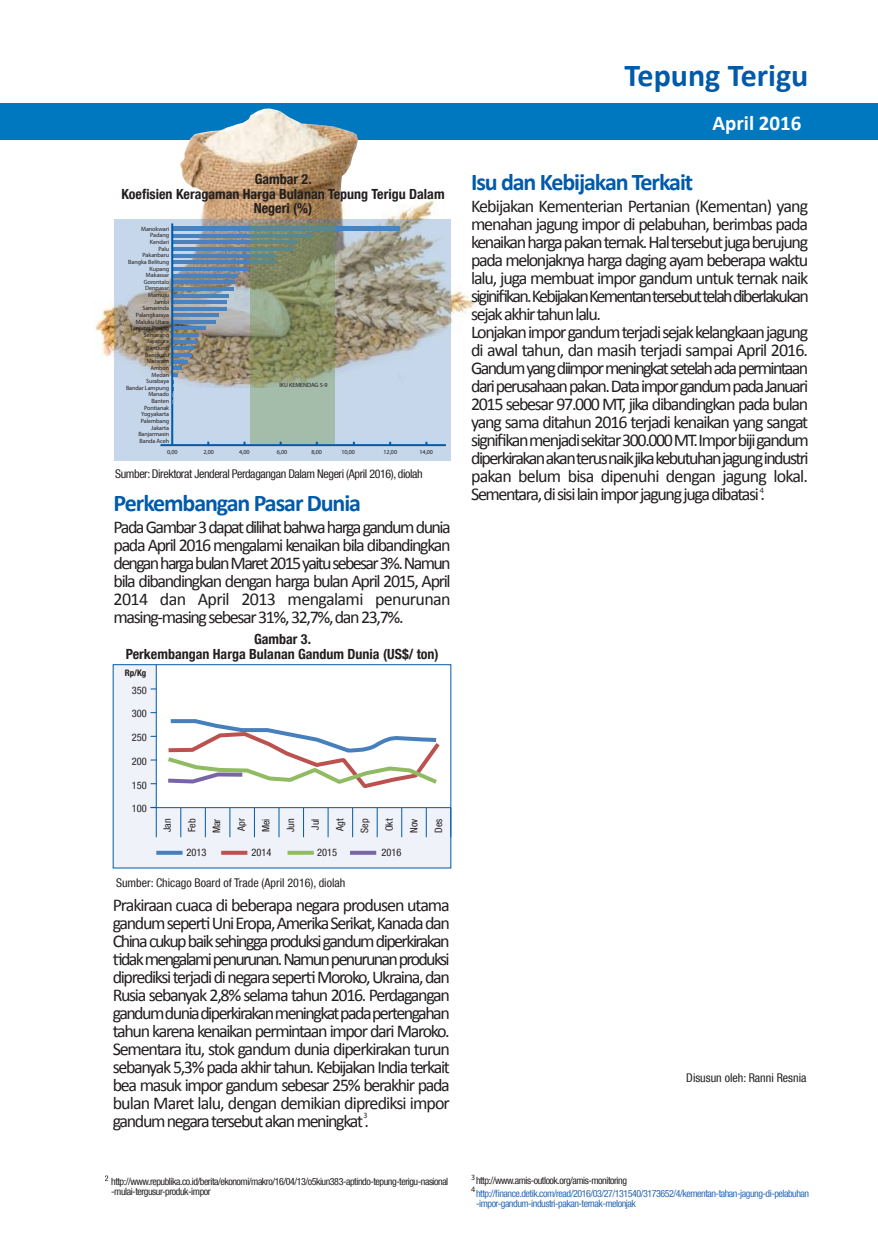
<style>
.page{position:relative;width:878px;height:1248px;background:#fff}
.page>*{position:absolute;margin:0;border:0;box-sizing:border-box;transform-origin:0 0}
.t1{font:700 32px "Calibri";color:#015aaa}
.t2{font:700 24px "Calibri";letter-spacing:-.045em;color:#015aaa}
.t3{font:700 21px "Calibri";color:#fff}
.t4{font:18px/18px "Calibri";letter-spacing:-.075em;color:#231f20;text-align:justify}
.t5{font:700 condensed 14px/15px "Helvetica Neue LT Com";color:#231f20;text-align:center}
.t6{font:condensed 12px "Helvetica Neue LT Com";color:#231f20}
.t7{font:condensed 12px "Helvetica Neue LT Com";letter-spacing:-.025em;color:#231f20}
.t8{font:condensed 10.4px "Helvetica Neue LT Com";color:#231f20}
.t9{font:condensed 10.2px "Helvetica Neue LT Com";color:#231f20}
.t10{font:condensed 10px/13.2px "Helvetica Neue LT Com";letter-spacing:-.045em;color:#2868b2}
.t11{font:condensed 10px/10px "Helvetica Neue LT Com";letter-spacing:-.045em;color:#231f20}
.t12{font:700 condensed 9px "Helvetica Neue LT Com";color:#231f20}
.t13{font:8px "Myriad Pro";color:#231f20}
.t14{font:6.2px/6.6px "Myriad Pro";letter-spacing:-.01em;color:#231f20;text-align:right}
.s1{color:#231f20}
</style>
<div class="page">
<div style="left:0;top:103px;width:878px;height:37px;background:#0078c0"></div>
<img style="left:94px;top:109px;width:384px;height:248px">
<svg style="left:114px;top:219px;width:337px;height:241px;background:#b4babf"></svg>
<hr style="left:173px;top:353px;width:19px;height:4px;background:#4a81bf">
<hr style="left:173px;top:307px;width:54px;height:4px;background:#4a81bf">
<hr style="left:173px;top:300px;width:54px;height:4px;background:#4a81bf">
<hr style="left:172px;top:314px;width:46px;height:3px;background:#4a81bf">
<hr style="left:173px;top:320px;width:43px;height:4px;background:#4a81bf">
<hr style="left:173px;top:326px;width:33px;height:4px;background:#4a81bf">
<hr style="left:173px;top:333px;width:26px;height:4px;background:#4a81bf">
<hr style="left:172px;top:340px;width:25px;height:4px;background:#4a81bf">
<hr style="left:172px;top:346px;width:22px;height:4px;background:#4a81bf">
<hr style="left:173px;top:360px;width:15px;height:3px;background:#4a81bf">
<hr style="left:172px;top:294px;width:56px;height:4px;background:#4a81bf">
<hr style="left:172px;top:240px;width:125px;height:4px;background:#4a81bf">
<hr style="left:172px;top:287px;width:62px;height:3px;background:#4a81bf">
<hr style="left:172px;top:281px;width:63px;height:3px;background:#4a81bf">
<hr style="left:172px;top:260px;width:103px;height:4px;background:#4a81bf">
<hr style="left:172px;top:254px;width:103px;height:4px;background:#4a81bf">
<hr style="left:172px;top:247px;width:121px;height:4px;background:#4a81bf">
<hr style="left:173px;top:234px;width:140px;height:3px;background:#4a81bf">
<div style="left:172px;top:226px;width:228px;height:5px;background:#4a81bf"></div>
<hr style="left:172px;top:274px;width:66px;height:4px;background:#4a81bf">
<hr style="left:172px;top:267px;width:76px;height:4px;background:#4a81bf">
<hr style="left:171px;top:223px;width:2px;height:222px;background:#015aaa">
<hr style="left:160px;top:444px;width:286px;height:2px;background:#015aaa">
<svg style="left:251px;top:223px;width:84px;height:221px;background:#8c9b7d"></svg>
<svg style="left:172px;top:366px;width:9px;height:38px"></svg>
<div style="left:113px;top:665px;width:43px;height:203px;background:#eff2f9"></div>
<div style="left:156px;top:808px;width:295px;height:60px;background:#eff2f9"></div>
<hr style="left:156px;top:665px;width:1px;height:143px;background:#015aaa">
<hr style="left:151px;top:807px;width:300px;height:1px;background:#015aaa">
<svg style="left:426px;top:808px;width:1px;height:29px"></svg>
<svg style="left:401px;top:808px;width:1px;height:29px"></svg>
<svg style="left:377px;top:808px;width:1px;height:29px"></svg>
<svg style="left:352px;top:808px;width:1px;height:29px"></svg>
<svg style="left:328px;top:808px;width:1px;height:29px"></svg>
<svg style="left:303px;top:808px;width:1px;height:29px"></svg>
<hr style="left:278px;top:808px;width:2px;height:29px;background:#015aaa">
<svg style="left:254px;top:808px;width:1px;height:29px"></svg>
<svg style="left:229px;top:808px;width:1px;height:29px"></svg>
<svg style="left:205px;top:808px;width:1px;height:29px"></svg>
<svg style="left:180px;top:808px;width:1px;height:29px"></svg>
<svg style="left:151px;top:808px;width:6px;height:29px"></svg>
<div style="left:113px;top:664px;width:338px;height:205px;border:1px solid #015aaa"></div>
<svg style="left:156px;top:851px;width:27px;height:4px"></svg>
<svg style="left:350px;top:851px;width:26px;height:4px"></svg>
<svg style="left:288px;top:851px;width:26px;height:4px"></svg>
<svg style="left:221px;top:851px;width:26px;height:4px"></svg>
<svg style="left:168px;top:719px;width:272px;height:70px"></svg>
<svg style="left:105px;top:1176px;width:3px;height:5px"></svg>
<p class="t5" style="left:121px;top:171px;width:325px">Gambar 2.<br>Koefisien Keragaman Harga Bulanan Tepung Terigu Dalam<br>Negeri (%)</p>
<p class="t14" style="left:126px;top:225px;width:45px">Manokwari<br>Padang<br>Kendari<br>Palu<br>Pakanbaru<br>Bangka Belitung<br>Kupang<br>Makassar<br>Gorontalo<br>Denpasar<br>Mamuju<br>Jambi<br>Samarinda<br>Palangkaraya<br>Maluku Utara<br>Tanjung Pinang<br>Semarang<br>Jayapura<br>Bandung<br>Bengkulu<br>Mataram<br>Ambon<br>Medan<br>Surabaya<br>Bandar Lampung<br>Manado<br>Banten<br>Pontianak<br>Yogyakarta<br>Palembang<br>Jakarta<br>Banjarmasin<br>Banda Aceh</p>
<p class="t14" style="left:167px;top:448px;width:12px">0,00</p>
<p class="t14" style="left:203px;top:448px;width:12px">2,00</p>
<p class="t14" style="left:239px;top:448px;width:12px">4,00</p>
<p class="t14" style="left:277px;top:448px;width:12px">6,00</p>
<p class="t14" style="left:341px;top:448px;width:15px">10,00</p>
<p class="t14" style="left:279px;top:381px;width:50px">IKU KEMENDAG 5-9</p>
<p class="t14" style="left:312px;top:448px;width:12px">8,00</p>
<p class="t14" style="left:384px;top:448px;width:15px">12,00</p>
<p class="t14" style="left:420px;top:448px;width:15px">14,00</p>
<p class="t7" style="left:115px;top:467px;width:309px">Sumber: Direktorat Jenderal Perdagangan Dalam Negeri (April 2016), diolah</p>
<h2 class="t2" style="left:114px;top:488px;width:249px">Perkembangan Pasar Dunia</h2>
<p class="t4" style="left:114px;top:517px;width:339px">Pada Gambar 3 dapat dilihat bahwa harga gandum dunia pada April 2016 mengalami kenaikan bila dibandingkan dengan harga bulan Maret 2015 yaitu sebesar 3%.Namun bila dibandingkan dengan harga bulan April 2015, April 2014 dan April 2013 mengalami penurunan masing-masing sebesar 31%, 32,7%, dan 23,7%.</p>
<p class="t5" style="left:126px;top:632px;width:314px">Gambar 3.<br>Perkembangan Harga Bulanan Gandum Dunia (US$/ ton)</p>
<p class="t12" style="left:125px;top:667px;width:23px">Rp/Kg</p>
<p class="t8" style="left:132px;top:684px;width:16px">350</p>
<p class="t8" style="left:132px;top:707px;width:16px">300</p>
<p class="t8" style="left:132px;top:731px;width:16px">250</p>
<p class="t8" style="left:132px;top:755px;width:16px">200</p>
<p class="t8" style="left:132px;top:779px;width:16px">150</p>
<p class="t8" style="left:132px;top:803px;width:16px">100</p>
<p class="t9" style="left:161px;top:832px;width:15px;rotate:-90deg">Jan</p>
<p class="t9" style="left:186px;top:832px;width:15px;rotate:-90deg">Feb</p>
<p class="t9" style="left:210px;top:833px;width:16px;rotate:-90deg">Mar</p>
<p class="t9" style="left:235px;top:831px;width:14px;rotate:-90deg">Apr</p>
<p class="t9" style="left:260px;top:832px;width:15px;rotate:-90deg">Mei</p>
<p class="t9" style="left:285px;top:832px;width:15px;rotate:-90deg">Jun</p>
<p class="t9" style="left:309px;top:830px;width:13px;rotate:-90deg">Jul</p>
<p class="t9" style="left:334px;top:831px;width:14px;rotate:-90deg">Agt</p>
<p class="t9" style="left:359px;top:833px;width:16px;rotate:-90deg">Sep</p>
<p class="t9" style="left:383px;top:831px;width:14px;rotate:-90deg">Okt</p>
<p class="t9" style="left:408px;top:833px;width:16px;rotate:-90deg">Nov</p>
<p class="t9" style="left:433px;top:833px;width:16px;rotate:-90deg">Des</p>
<p class="t8" style="left:187px;top:847px;width:21px">2013</p>
<p class="t8" style="left:251px;top:847px;width:21px">2014</p>
<p class="t8" style="left:317px;top:847px;width:21px">2015</p>
<p class="t8" style="left:382px;top:847px;width:21px">2016</p>
<p class="t6" style="left:116px;top:876px;width:231px">Sumber: Chicago Board of Trade (April 2016), diolah</p>
<p class="t4" style="left:113px;top:895px;width:339px">Prakiraan cuaca di beberapa negara produsen utama gandum seperti Uni Eropa, Amerika Serikat, Kanada dan China cukup baik sehingga produksi gandum diperkirakan tidak mengalamipenurunan.Namun penurunan produksi diprediksi terjadi di negara seperti Moroko, Ukraina, dan Rusia sebanyak 2,8% selama tahun 2016. Perdagangan gandum dunia diperkirakan meningkat pada pertengahan tahun karena kenaikan permintaan impor dari Maroko.<br>Sementara itu, stok gandum dunia diperkirakan turun sebanyak 5,3% pada akhir tahun. Kebijakan India terkait bea masuk impor gandum sebesar 25% berakhir pada bulan Maret lalu, dengan demikian diprediksi impor gandum negara tersebut akan meningkat .</p>
<p class="t13" style="left:363px;top:1110px;width:6px">3</p>
<h1 class="t1" style="left:625px;top:56px;width:185px">Tepung Terigu</h1>
<p class="t3" style="left:712px;top:110px;width:91px">April 2016</p>
<h2 class="t2" style="left:471px;top:168px;width:224px">Isu dan Kebijakan Terkait</h2>
<p class="t4" style="left:471px;top:197px;width:339px;text-align:left">Kebijakan Kementerian Pertanian (Kementan) yang menahan jagung impor di pelabuhan, berimbas pada kenaikan harga pakan ternak. Hal tersebut juga berujung pada melonjaknya harga daging ayam beberapa waktu lalu, juga membuat impor gandum untuk ternak naik siginifikan.Kebijakan Kementan tersebut telah diberlakukan sejak akhir tahun lalu.<br>Lonjakan impor gandum terjadi sejak kelangkaan jagung di awal tahun, dan masih terjadi sampai April 2016.<br>Gandum yang diimpor meningkat setelah ada permintaan dariperusahaan pakan. Data impor gandum pada Januari 2015 sebesar 97.000 MT, jika dibandingkan pada bulan yang sama ditahun 2016 terjadi kenaikan yang sangat signifikan menjadi sekitar 300.000 MT. Impor biji gandum diperkirakan akan terus naik jika kebutuhan jagung industri pakan belum bisa dipenuhi dengan jagung lokal.<br>Sementara, di sisi lain impor jagung juga dibatasi .</p>
<p class="t13" style="left:760px;top:485px;width:6px">4</p>
<p class="t6" style="left:686px;top:1071px;width:122px">Disusun oleh: Ranni Resnia</p>
<p class="t11" style="left:111px;top:1177px;width:339px">http://www.republika.co.id/berita/ekonomi/makro/16/04/13/o5kiun383-aptindo-tepung-terigu-nasional -mulai-tergusur-produk-impor</p>
<p class="t10" style="left:476px;top:1174px;width:335px;text-indent:-5px"><sup>3</sup> <span class="s1">http://www.amis-outlook.org/amis-monitoring </span>http://finance.detik.com/read/2016/03/27/131540/3173652/4/kementan-tahan-jagung-di-pelabuhan</p>
<p class="t10" style="left:476px;top:1197px;width:161px">-impor-gandum-industri-pakan-ternak-melonjak</p>
<p class="t13" style="left:471px;top:1184px;width:6px">4</p>
</div>
